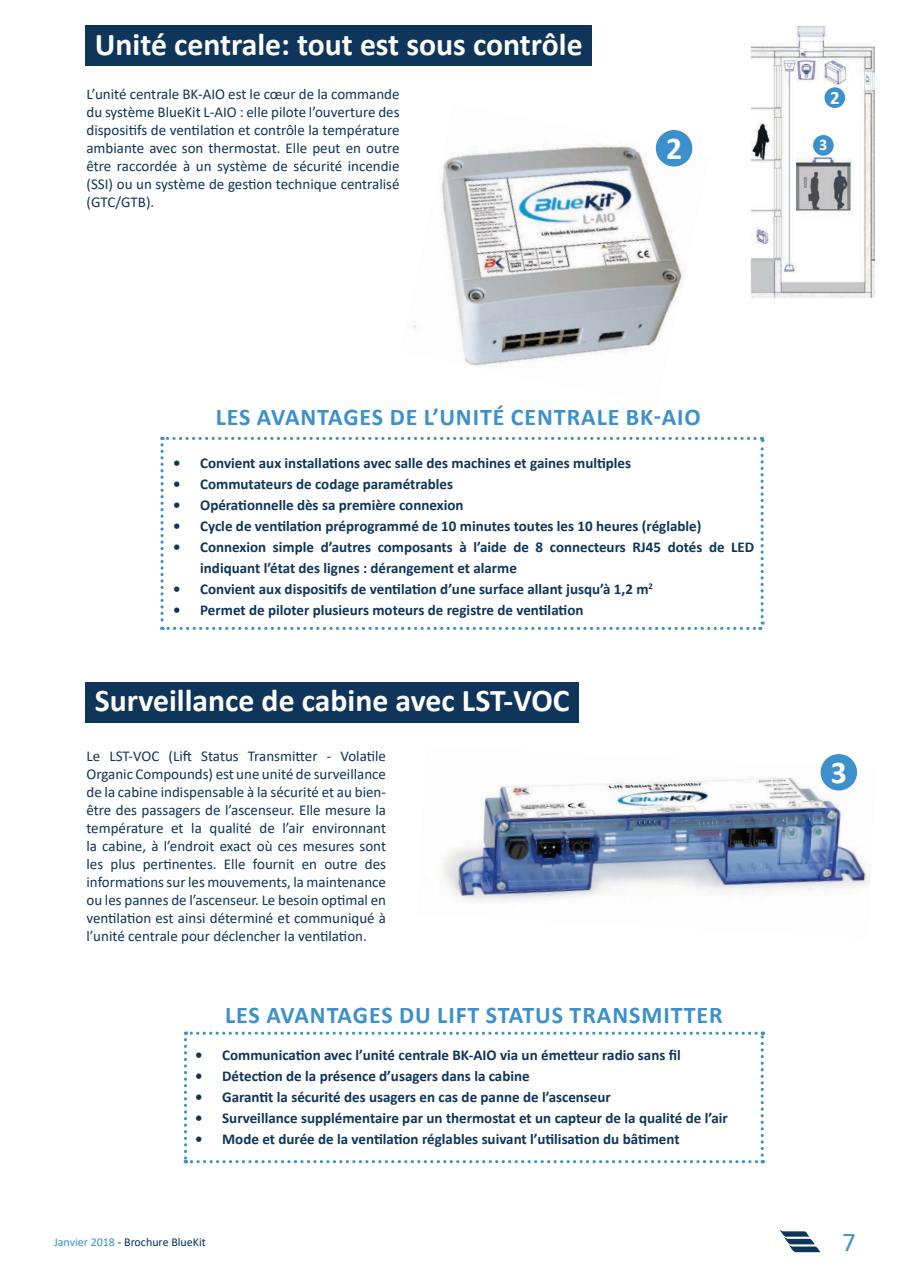
<style>
.page{position:relative;width:910px;height:1280px;background:#fff}
.page>*{position:absolute;margin:0;border:0;box-sizing:border-box;transform-origin:0 0}
.t1{font:700 31.8px "Calibri";color:#fff}
.t2{font:700 31.65px "Calibri";color:#fff}
.t3{font:27px "Calibri";color:#3c90cc}
.t4{font:700 24px "Calibri";letter-spacing:.04em;color:#3c90cc}
.t5{font:700 18.9px "Calibri";color:#fff}
.t6{font:700 16.2px "Calibri";color:#fff}
.t7{font:700 15px/21px "Calibri";color:#0f355a}
.t8{font:15px/18px "Calibri";color:#0f355a;text-align:justify}
.t9{font:12px "Calibri";color:#01305a}
.s1{color:#3c90cc}
</style>
<div class="page">
<svg style="left:779px;top:1229px;width:41px;height:23px"></svg>
<img style="left:874px;top:26px;width:1px;height:272px">
<img style="left:751px;top:26px;width:123px;height:272px">
<div style="left:824px;top:87px;width:21px;height:21px;background:#3c90cc;border-radius:50%"></div>
<div style="left:813px;top:135px;width:21px;height:21px;background:#3c90cc;border-radius:50%"></div>
<img style="left:443px;top:754px;width:428px;height:148px">
<div style="left:85px;top:26px;width:507px;height:40px;background:#0f355a"></div>
<img style="left:413px;top:130px;width:280px;height:237px">
<svg style="left:160px;top:437px;width:604px;height:193px"></svg>
<div style="left:85px;top:682px;width:494px;height:40px;background:#0f355a"></div>
<svg style="left:184px;top:1031px;width:580px;height:132px"></svg>
<div style="left:656px;top:130px;width:36px;height:37px;background:#3c90cc;border-radius:50%"></div>
<div style="left:821px;top:754px;width:36px;height:36px;background:#3c90cc;border-radius:50%"></div>
<h2 class="t2" style="left:95px;top:22px;width:489px">Unité centrale: tout est sous contrôle</h2>
<p class="t8" style="left:86px;top:84px;width:315px">L’unité centrale BK-AIO est le cœur de la commande du système BlueKit L-AIO : elle pilote l’ouverture des dispositifs de ventilation et contrôle la température ambiante avec son thermostat. Elle peut en outre être raccordée à un système de sécurité incendie (SSI) ou un système de gestion technique centralisé (GTC/GTB).</p>
<h1 class="t1" style="left:666px;top:125px;width:18px">2</h1>
<p class="t5" style="left:830px;top:85px;width:11px">2</p>
<p class="t6" style="left:819px;top:133px;width:10px">3</p>
<h3 class="t4" style="left:216px;top:400px;width:487px">LES AVANTAGES DE L’UNITÉ CENTRALE BK-AIO</h3>
<p class="t7" style="left:173px;top:452px;width:459px">• Convient aux installations avec salle des machines et gaines multiples</p>
<p class="t7" style="left:173px;top:473px;width:281px">• Commutateurs de codage paramétrables</p>
<p class="t7" style="left:173px;top:494px;width:292px">• Opérationnelle dès sa première connexion</p>
<p class="t7" style="left:173px;top:515px;width:530px">• Cycle de ventilation préprogrammé de 10 minutes toutes les 10 heures (réglable)</p>
<p class="t7" style="left:200px;top:536px;width:556px;text-indent:-27px">• Connexion simple d’autres composants à l’aide de 8 connecteurs RJ45 dotés de LED indiquant l’état des lignes : dérangement et alarme</p>
<p class="t7" style="left:173px;top:578px;width:481px">• Convient aux dispositifs de ventilation d’une surface allant jusqu’à 1,2 m<sup>2</sup></p>
<p class="t7" style="left:173px;top:599px;width:412px">• Permet de piloter plusieurs moteurs de registre de ventilation</p>
<h2 class="t2" style="left:95px;top:678px;width:476px">Surveillance de cabine avec LST-VOC</h2>
<p class="t8" style="left:86px;top:747px;width:301px">Le LST-VOC (Lift Status Transmitter - Volatile Organic Compounds) est une unité de surveillance de la cabine indispensable à la sécurité et au bien&shy;être des passagers de l’ascenseur. Elle mesure la température et la qualité de l’air environnant la cabine, à l’endroit exact où ces mesures sont les plus pertinentes. Elle fournit en outre des informations sur les mouvements, la maintenance ou les pannes de l’ascenseur. Le besoin optimal en ventilation est ainsi déterminé et communiqué à l’unité centrale pour déclencher la ventilation.</p>
<h3 class="t4" style="left:225px;top:998px;width:499px">LES AVANTAGES DU LIFT STATUS TRANSMITTER</h3>
<p class="t7" style="left:195px;top:1044px;width:487px">• Communication avec l’unité centrale BK-AIO via un émetteur radio sans fil</p>
<p class="t7" style="left:195px;top:1065px;width:336px">• Détection de la présence d’usagers dans la cabine</p>
<p class="t7" style="left:195px;top:1086px;width:417px">• Garantit la sécurité des usagers en cas de panne de l’ascenseur</p>
<p class="t7" style="left:195px;top:1107px;width:534px">• Surveillance supplémentaire par un thermostat et un capteur de la qualité de l’air</p>
<p class="t7" style="left:195px;top:1128px;width:486px">• Mode et durée de la ventilation réglables suivant l’utilisation du bâtiment</p>
<h1 class="t1" style="left:831px;top:749px;width:18px">3</h1>
<p class="t9" style="left:54px;top:1234px;width:153px"><span class="s1">Janvier 2018</span> - Brochure BlueKit</p>
<h3 class="t3" style="left:842px;top:1223px;width:15px">7</h3>
</div>
